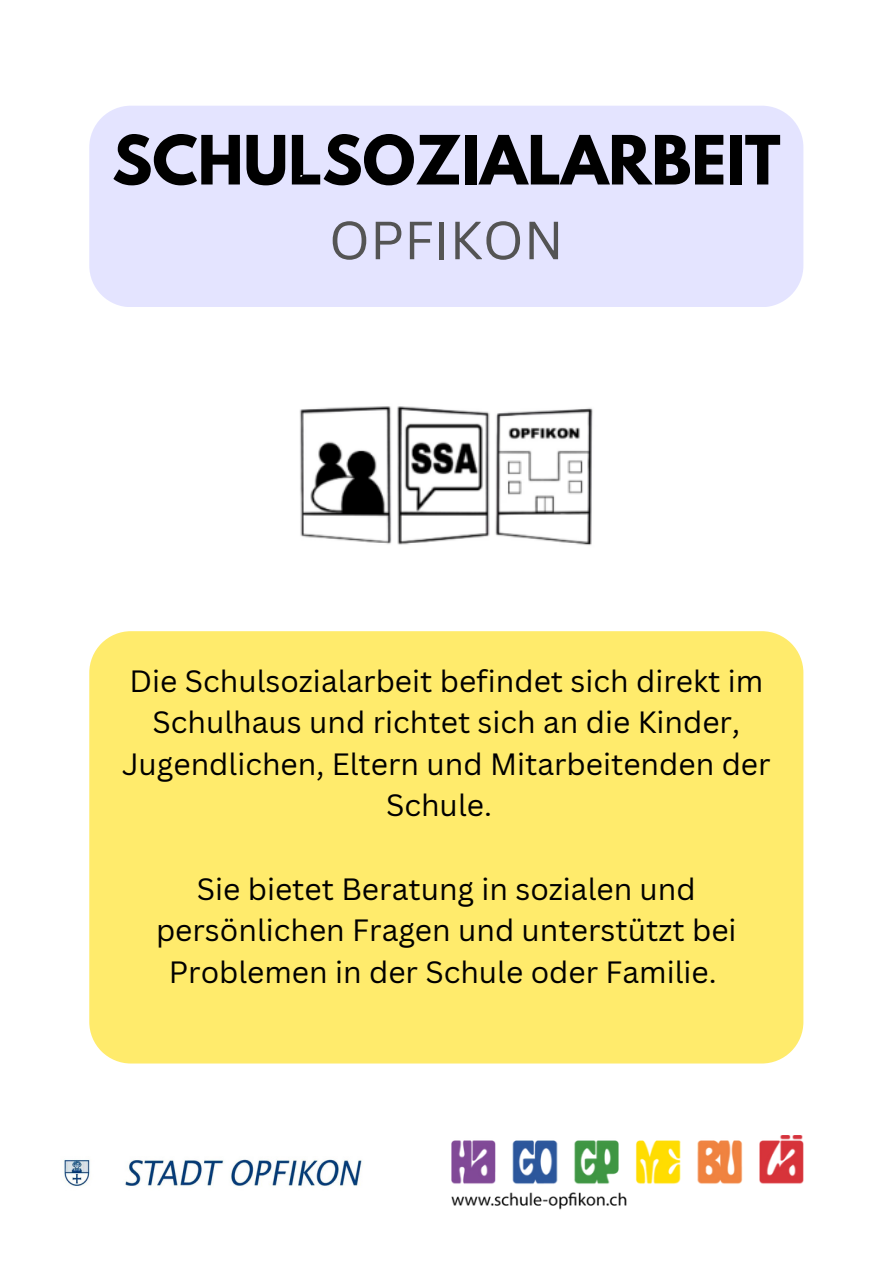
<style>
.page{position:relative;width:893px;height:1264px;background:#fff}
.page>*{position:absolute;margin:0;border:0;box-sizing:border-box;transform-origin:0 0}
.t1{font:700 60.15px "League Spartan";color:#000}
.t2{font:52.5px "Canva Sans";color:#545454}
.t3{font:30px/41.5px "Canva Sans";color:#000;text-align:center}
</style>
<div class="page">
<img style="left:451px;top:1135px;width:352px;height:75px">
<div style="left:89px;top:631px;width:714px;height:432px;background:#ffeb6c"></div>
<img style="left:299px;top:406px;width:294px;height:140px">
<div style="left:89px;top:106px;width:714px;height:201px;background:#e4e4ff"></div>
<img style="left:64px;top:1159px;width:298px;height:27px">
<p class="t1" style="left:112px;top:130px;width:670px">SCHULSOZIALARBEIT</p>
<p class="t2" style="left:329px;top:203px;width:236px">OPFIKON</p>
<p class="t3" style="left:122px;top:659px;width:650px">Die Schulsozialarbeit befindet sich direkt im Schulhaus und richtet sich an die Kinder, Jugendlichen, Eltern und Mitarbeitenden der Schule.</p>
<p class="t3" style="left:156px;top:867px;width:582px">Sie bietet Beratung in sozialen und persönlichen Fragen und unterstützt bei<br>Problemen in der Schule oder Familie.</p>
</div>
